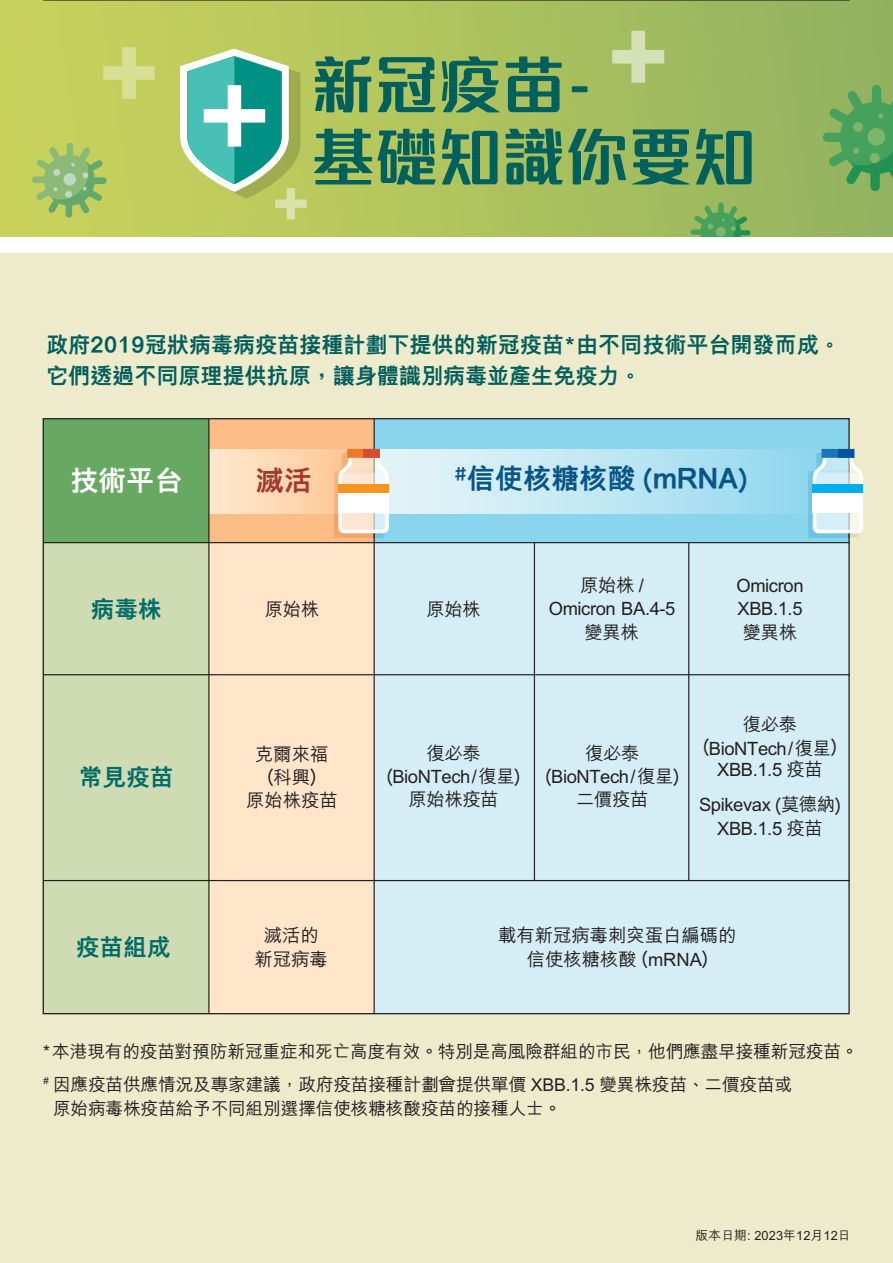
<style>
.page{position:relative;width:893px;height:1263px;background:#edebcb}
.page>*{position:absolute;margin:0;border:0;box-sizing:border-box;transform-origin:0 0}
.t1{font:700 63.45px/72.3px "M Finance HK";color:#00605b}
.t2{font:800 28.05px "M Hei HK";color:#085586}
.t3{font:800 28.05px "M Hei HK";color:#fff}
.t4{font:800 28.05px "M Hei HK";color:#a03930}
.t5{font:800 23.7px "M Hei HK";color:#006c67}
.t6{font:800 22.05px/30.9px "M Hei HK";color:#005e5c}
.t7{font:500 18.3px/23.2px "M Hei HK";letter-spacing:-.02em;color:#231f20;text-align:center}
.t8{font:500 18.3px/23.2px "M Hei HK";color:#231f20;text-align:center}
.t9{font:500 17.7px/32.7px "M Hei HK";letter-spacing:-.01em;color:#231f20}
.t10{font:500 12.75px "M Hei HK";letter-spacing:.01em;color:#231f20}
</style>
<div class="page">
<div style="left:0;top:0;width:893px;height:242px;background:linear-gradient(to right,#ccd45c,#92b360)"></div>
<svg style="left:823px;top:85px;width:70px;height:106px;background:#65a75d"></svg>
<div style="left:867px;top:128px;width:19px;height:18px;background:#7eb56c;border-radius:50%"></div>
<div style="left:853px;top:122px;width:10px;height:10px;background:#7eb56c;border-radius:4px"></div>
<svg style="left:32px;top:143px;width:75px;height:75px;background:#a3c36b"></svg>
<svg style="left:690px;top:202px;width:60px;height:36px;background:#71ad62"></svg>
<div style="left:209px;top:419px;width:166px;height:124px;background:#fcbc86"></div>
<svg style="left:210px;top:449px;width:124px;height:64px;background:#fed9b6"></svg>
<div style="left:208px;top:880px;width:166px;height:133px;background:#ffe6ca"></div>
<div style="left:209px;top:675px;width:166px;height:205px;background:#ffe6ca"></div>
<div style="left:209px;top:543px;width:166px;height:132px;background:#ffe6ca"></div>
<div style="left:374px;top:675px;width:475px;height:205px;background:#d5eef6"></div>
<hr style="left:43px;top:0;width:807px;height:1px;background:#231f20">
<div style="left:0;top:238px;width:893px;height:15px;background:#fff"></div>
<svg style="left:180px;top:49px;width:127px;height:189px;background:#91c590"></svg>
<svg style="left:612px;top:31px;width:52px;height:52px;background:#b9cc86"></svg>
<svg style="left:103px;top:47px;width:52px;height:52px;background:#cbd575"></svg>
<div style="left:374px;top:419px;width:475px;height:124px;background:#8ad5ee"></div>
<div style="left:43px;top:543px;width:166px;height:132px;background:#cedbb3"></div>
<div style="left:374px;top:543px;width:475px;height:132px;background:#d5eef6"></div>
<div style="left:374px;top:880px;width:475px;height:133px;background:#d5eef6"></div>
<div style="left:43px;top:675px;width:166px;height:205px;background:#cedbb3"></div>
<div style="left:43px;top:880px;width:166px;height:133px;background:#cedbb3"></div>
<div style="left:43px;top:419px;width:166px;height:124px;background:#67a863"></div>
<hr style="left:43px;top:542px;width:807px;height:1px;background:#231f20">
<hr style="left:208px;top:419px;width:2px;height:595px;background:#231f20">
<div style="left:374px;top:449px;width:447px;height:64px;background:linear-gradient(to right,#ebf6f8,#92d7ee)"></div>
<hr style="left:43px;top:880px;width:807px;height:1px;background:#231f20">
<hr style="left:43px;top:674px;width:807px;height:1px;background:#231f20">
<hr style="left:534px;top:543px;width:1px;height:337px;background:#231f20">
<hr style="left:688px;top:543px;width:1px;height:337px;background:#231f20">
<hr style="left:374px;top:419px;width:1px;height:595px;background:#231f20">
<svg style="left:334px;top:449px;width:55px;height:88px;background:#f5dac0"></svg>
<div style="left:364px;top:449px;width:16px;height:9px;background:#d34d2f"></div>
<svg style="left:808px;top:449px;width:55px;height:88px;background:#bae2ef"></svg>
<div style="left:838px;top:449px;width:16px;height:9px;background:#00549f"></div>
<h1 class="t1" style="left:311px;top:49px;width:446px">新冠疫苗-<br>基礎知識你要知</h1>
<p class="t6" style="left:46px;top:329px;width:796px">政府2019冠狀病毒病疫苗接種計劃下提供的新冠疫苗*由不同技術平台開發而成。它們透過不同原理提供抗原，讓身體識別病毒並產生免疫力。</p>
<h2 class="t3" style="left:70px;top:466px;width:114px">技術平台</h2>
<p class="t5" style="left:91px;top:597px;width:72px">病毒株</p>
<p class="t5" style="left:79px;top:766px;width:96px">常見疫苗</p>
<p class="t5" style="left:76px;top:935px;width:96px">疫苗組成</p>
<h2 class="t4" style="left:256px;top:466px;width:58px">滅活</h2>
<h2 class="t2" style="left:454px;top:465px;width:295px"><sup>#</sup>信使核糖核酸 (mRNA)</h2>
<p class="t7" style="left:265px;top:596px;width:56px">原始株</p>
<p class="t7" style="left:426px;top:596px;width:56px">原始株</p>
<p class="t7" style="left:549px;top:572px;width:128px">原始株 /<br>Omicron BA.4-5變異株</p>
<p class="t7" style="left:736px;top:572px;width:69px;text-align:justify">Omicron XBB.1.5變異株</p>
<p class="t8" style="left:246px;top:741px;width:93px">克爾來福<br>(科興)<br>原始株疫苗</p>
<p class="t7" style="left:255px;top:922px;width:75px">滅活的新冠病毒</p>
<p class="t7" style="left:387px;top:740px;width:135px">復必泰(BioNTech/復星)原始株疫苗</p>
<p class="t7" style="left:545px;top:740px;width:135px">復必泰(BioNTech/復星)二價疫苗</p>
<p class="t7" style="left:703px;top:712px;width:135px;line-height:22.5px">復必泰(BioNTech/復星)<br>XBB.1.5 疫苗</p>
<p class="t7" style="left:699px;top:791px;width:143px">Spikevax (莫德納)<br>XBB.1.5 疫苗</p>
<p class="t8" style="left:498px;top:922px;width:240px">載有新冠病毒刺突蛋白編碼的信使核糖核酸 (mRNA)</p>
<p class="t9" style="left:43px;top:1034px;width:817px">*本港現有的疫苗對預防新冠重症和死亡高度有效。特別是高風險群組的市民，他們應盡早接種新冠疫苗。<sup>#</sup> 因應疫苗供應情況及專家建議，政府疫苗接種計劃會提供單價 XBB.1.5 變異株疫苗、二價疫苗或</p>
<p class="t9" style="left:53px;top:1090px;width:510px">原始病毒株疫苗給予不同組別選擇信使核糖核酸疫苗的接種人士。</p>
<p class="t10" style="left:696px;top:1226px;width:157px">版本日期: 2023年12月12日</p>
</div>
